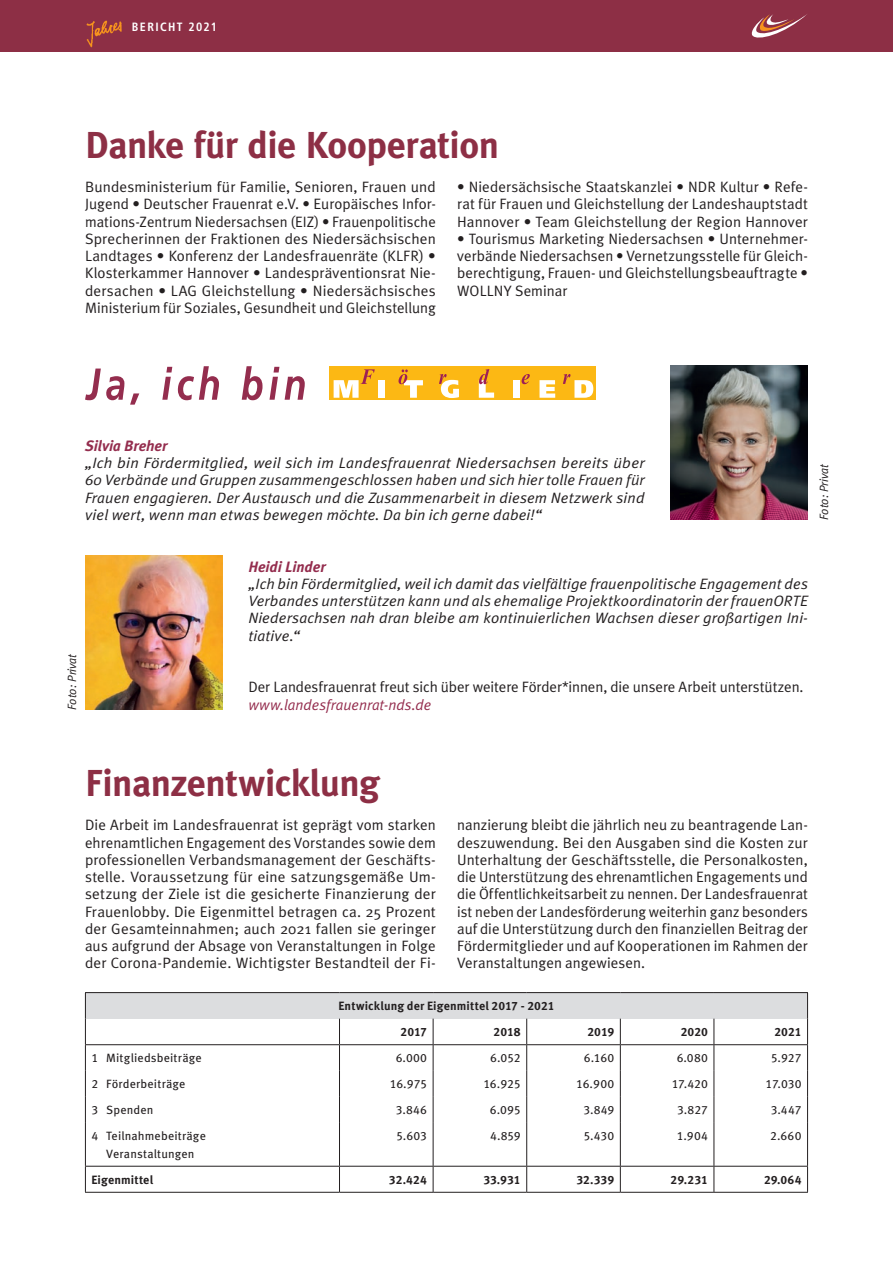
<style>
.page{position:relative;width:893px;height:1263px;background:#fff}
.page>*{position:absolute;margin:0;border:0;box-sizing:border-box;transform-origin:0 0}
.t1{font:700 37.5px "Meta Plus";letter-spacing:-.015em;color:#8d2f45}
.t2{font:15px/17.2px "Meta Plus Normal";letter-spacing:.005em;color:#231f20;text-align:justify}
.t3{font:italic 15px/17.2px "Meta Plus Normal";letter-spacing:.01em;color:#231f20;text-align:justify;scale:1.05 1}
.t4{font:italic 15px/17.2px "Meta Plus Normal";letter-spacing:.01em;color:#231f20;text-align:justify}
.t5{font:italic 15px "Meta Plus Normal";letter-spacing:.005em;color:#942d4e}
.t6{font:italic 700 15px "Meta Plus";letter-spacing:-.005em;color:#942d4e}
.t7{font:12px/17.2px "Meta Pro";letter-spacing:.015em;color:#231f20;text-align:center}
.t8{font:700 12px/26.1px "Meta Pro";letter-spacing:.005em;color:#231f20}
.t9{font:italic 12px "Meta Plus Normal";letter-spacing:-.01em;color:#231f20}
.t10{font:700 condensed 12px "Frutiger";letter-spacing:.115em;color:#fff}
</style>
<div class="page">
<div style="left:85px;top:992px;width:722px;height:27px;background:#dcdddf"></div>
<hr style="left:85px;top:992px;width:254px;height:1px;background:#231f20">
<hr style="left:339px;top:992px;width:94px;height:1px;background:#231f20">
<hr style="left:433px;top:992px;width:94px;height:1px;background:#231f20">
<hr style="left:527px;top:992px;width:93px;height:1px;background:#231f20">
<hr style="left:620px;top:992px;width:94px;height:1px;background:#231f20">
<hr style="left:714px;top:992px;width:94px;height:1px;background:#231f20">
<hr style="left:85px;top:1044px;width:254px;height:1px;background:#231f20">
<hr style="left:339px;top:1044px;width:94px;height:1px;background:#231f20">
<hr style="left:433px;top:1044px;width:94px;height:1px;background:#231f20">
<hr style="left:527px;top:1044px;width:93px;height:1px;background:#231f20">
<hr style="left:620px;top:1044px;width:94px;height:1px;background:#231f20">
<hr style="left:714px;top:1044px;width:94px;height:1px;background:#231f20">
<svg style="left:85px;top:993px;width:1px;height:130px"></svg>
<svg style="left:339px;top:1019px;width:1px;height:104px"></svg>
<svg style="left:433px;top:1019px;width:1px;height:104px"></svg>
<svg style="left:526px;top:1019px;width:1px;height:104px"></svg>
<svg style="left:620px;top:1019px;width:1px;height:104px"></svg>
<svg style="left:714px;top:1019px;width:1px;height:104px"></svg>
<svg style="left:807px;top:993px;width:1px;height:130px"></svg>
<hr style="left:85px;top:1123px;width:1px;height:43px;background:#231f20">
<hr style="left:339px;top:1123px;width:1px;height:43px;background:#231f20">
<hr style="left:433px;top:1123px;width:1px;height:43px;background:#231f20">
<hr style="left:526px;top:1123px;width:1px;height:43px;background:#231f20">
<hr style="left:620px;top:1123px;width:1px;height:43px;background:#231f20">
<hr style="left:714px;top:1123px;width:1px;height:43px;background:#231f20">
<hr style="left:807px;top:1123px;width:1px;height:43px;background:#231f20">
<hr style="left:85px;top:1166px;width:254px;height:1px;background:#231f20">
<svg style="left:85px;top:1166px;width:1px;height:26px"></svg>
<hr style="left:339px;top:1166px;width:94px;height:1px;background:#231f20">
<svg style="left:339px;top:1166px;width:1px;height:26px"></svg>
<hr style="left:433px;top:1166px;width:94px;height:1px;background:#231f20">
<svg style="left:433px;top:1166px;width:1px;height:26px"></svg>
<hr style="left:527px;top:1166px;width:93px;height:1px;background:#231f20">
<svg style="left:526px;top:1166px;width:1px;height:26px"></svg>
<hr style="left:620px;top:1166px;width:94px;height:1px;background:#231f20">
<svg style="left:620px;top:1166px;width:1px;height:26px"></svg>
<hr style="left:714px;top:1166px;width:94px;height:1px;background:#231f20">
<svg style="left:714px;top:1166px;width:1px;height:26px"></svg>
<svg style="left:807px;top:1166px;width:1px;height:26px"></svg>
<hr style="left:85px;top:1192px;width:254px;height:1px;background:#231f20">
<hr style="left:339px;top:1192px;width:94px;height:1px;background:#231f20">
<hr style="left:433px;top:1192px;width:94px;height:1px;background:#231f20">
<hr style="left:527px;top:1192px;width:93px;height:1px;background:#231f20">
<hr style="left:620px;top:1192px;width:94px;height:1px;background:#231f20">
<hr style="left:714px;top:1192px;width:94px;height:1px;background:#231f20">
<div style="left:0;top:0;width:893px;height:51px;background:#8d2f45"></div>
<svg style="left:751px;top:14px;width:56px;height:24px"></svg>
<img style="left:86px;top:21px;width:36px;height:26px">
<div style="left:329px;top:366px;width:266px;height:34px;background:#fcb814"></div>
<div style="left:378px;top:380px;width:7px;height:18px;background:#fff"></div>
<div style="left:513px;top:380px;width:7px;height:18px;background:#fff"></div>
<svg style="left:539px;top:380px;width:16px;height:18px"></svg>
<svg style="left:334px;top:369px;width:41px;height:29px"></svg>
<svg style="left:399px;top:369px;width:24px;height:29px"></svg>
<svg style="left:439px;top:374px;width:20px;height:24px"></svg>
<svg style="left:479px;top:369px;width:15px;height:29px"></svg>
<svg style="left:522px;top:374px;width:8px;height:10px"></svg>
<svg style="left:563px;top:374px;width:30px;height:24px"></svg>
<svg style="left:85px;top:366px;width:220px;height:39px"></svg>
<img style="left:670px;top:365px;width:138px;height:155px">
<img style="left:85px;top:555px;width:138px;height:155px">
<p class="t10" style="left:132px;top:20px;width:87px">BERICHT 2021</p>
<h1 class="t1" style="left:85px;top:123px;width:415px">Danke für die Kooperation</h1>
<p class="t2" style="left:85px;top:178px;width:352px">Bundesministerium für Familie, Senioren, Frauen und Jugend • Deutscher Frauenrat e.V. • Europäisches Infor&shy;mations-Zentrum Niedersachsen (EIZ) • Frauenpolitische Sprecherinnen der Fraktionen des Niedersächsischen Landtages • Konferenz der Landesfrauenräte (KLFR) • Klosterkammer Hannover • Landespräventionsrat Nie&shy;dersachen • LAG Gleichstellung • Niedersächsisches Ministerium für Soziales, Gesundheit und Gleichstellung</p>
<p class="t2" style="left:457px;top:178px;width:352px">• Niedersächsische Staatskanzlei • NDR Kultur • Refe&shy;rat für Frauen und Gleichstellung der Landeshauptstadt Hannover • Team Gleichstellung der Region Hannover</p>
<p class="t2" style="left:457px;top:230px;width:352px">• Tourismus Marketing Niedersachsen • Unternehmer&shy;verbände Niedersachsen • Vernetzungsstelle für Gleich&shy;berechtigung, Frauen- und Gleichstellungsbeauftragte • WOLLNY Seminar</p>
<p class="t9" style="left:65px;top:710px;width:57px;rotate:-90deg">Foto: Privat</p>
<p class="t6" style="left:85px;top:437px;width:84px">Silvia Breher</p>
<p class="t3" style="left:85px;top:454px;width:534px">„Ich bin Fördermitglied, weil sich im Landesfrauenrat Niedersachsen bereits über 60 Verbände und Gruppen zusammengeschlossen haben und sich hier tolle Frauen für Frauen engagieren. Der Austausch und die Zusammenarbeit in diesem Netzwerk sind viel wert, wenn man etwas bewegen möchte. Da bin ich gerne dabei!“</p>
<p class="t6" style="left:248px;top:558px;width:79px">Heidi Linder</p>
<p class="t4" style="left:248px;top:575px;width:561px">„Ich bin Fördermitglied, weil ich damit das vielfältige frauenpolitische Engagement des Verbandes unterstützen kann und als ehemalige Projektkoordinatorin der frauenORTE Niedersachsen nah dran bleibe am kontinuierlichen Wachsen dieser großartigen Ini&shy;tiative.“</p>
<p class="t2" style="left:248px;top:678px;width:557px">Der Landesfrauenrat freut sich über weitere Förder*innen, die unsere Arbeit unterstützen.</p>
<p class="t5" style="left:248px;top:696px;width:185px">www.landesfrauenrat-nds.de</p>
<p class="t9" style="left:817px;top:520px;width:57px;rotate:-90deg">Foto: Privat</p>
<h1 class="t1" style="left:85px;top:761px;width:296px">Finanzentwicklung</h1>
<p class="t2" style="left:85px;top:816px;width:352px">Die Arbeit im Landesfrauenrat ist geprägt vom starken ehrenamtlichen Engagement des Vorstandes sowie dem professionellen Verbandsmanagement der Geschäfts&shy;stelle. Voraussetzung für eine satzungsgemäße Um&shy;setzung der Ziele ist die gesicherte Finanzierung der Frauenlobby. Die Eigenmittel betragen ca. 25 Prozent der Gesamteinnahmen; auch 2021 fallen sie geringer aus aufgrund der Absage von Veranstaltungen in Folge der Corona-Pandemie. Wichtigster Bestandteil der Fi-</p>
<p class="t2" style="left:457px;top:816px;width:352px">nanzierung bleibt die jährlich neu zu beantragende Lan&shy;deszuwendung. Bei den Ausgaben sind die Kosten zur Unterhaltung der Geschäftsstelle, die Personalkosten, die Unterstützung des ehrenamtlichen Engagements und die Öffentlichkeitsarbeit zu nennen. Der Landesfrauenrat ist neben der Landesförderung weiterhin ganz besonders auf die Unterstützung durch den finanziellen Beitrag der Fördermitglieder und auf Kooperationen im Rahmen der Veranstaltungen angewiesen.</p>
<p class="t8" style="left:401px;top:993px;width:156px;text-indent:-62px">Entwicklung der Eigenmittel 2017 - 2021<br>2017</p>
<p class="t8" style="left:494px;top:1019px;width:29px">2018</p>
<p class="t8" style="left:587px;top:1019px;width:28px">2019</p>
<p class="t8" style="left:681px;top:1019px;width:29px">2020</p>
<p class="t8" style="left:774px;top:1019px;width:29px">2021</p>
<p class="t7" style="left:91px;top:1050px;width:112px">1 Mitgliedsbeiträge</p>
<p class="t7" style="left:396px;top:1050px;width:33px">6.000</p>
<p class="t7" style="left:490px;top:1050px;width:32px">6.052</p>
<p class="t7" style="left:584px;top:1050px;width:32px">6.160</p>
<p class="t7" style="left:677px;top:1050px;width:33px">6.080</p>
<p class="t7" style="left:771px;top:1050px;width:32px">5.927</p>
<p class="t7" style="left:91px;top:1076px;width:96px">2 Förderbeiträge</p>
<p class="t7" style="left:390px;top:1076px;width:39px">16.975</p>
<p class="t7" style="left:483px;top:1076px;width:39px">16.925</p>
<p class="t7" style="left:576px;top:1076px;width:40px">16.900</p>
<p class="t7" style="left:672px;top:1076px;width:38px">17.420</p>
<p class="t7" style="left:766px;top:1076px;width:37px">17.030</p>
<p class="t7" style="left:91px;top:1102px;width:64px">3 Spenden</p>
<p class="t7" style="left:396px;top:1102px;width:33px">3.846</p>
<p class="t7" style="left:490px;top:1102px;width:32px">6.095</p>
<p class="t7" style="left:583px;top:1102px;width:33px">3.849</p>
<p class="t7" style="left:677px;top:1102px;width:32px">3.827</p>
<p class="t7" style="left:771px;top:1102px;width:32px">3.447</p>
<p class="t7" style="left:91px;top:1128px;width:116px">4 Teilnahmebeiträge<br>Veranstaltungen</p>
<p class="t7" style="left:396px;top:1128px;width:32px">5.603</p>
<p class="t7" style="left:490px;top:1128px;width:32px">4.859</p>
<p class="t7" style="left:584px;top:1128px;width:32px">5.430</p>
<p class="t7" style="left:677px;top:1128px;width:33px">1.904</p>
<p class="t7" style="left:770px;top:1128px;width:33px">2.660</p>
<p class="t8" style="left:91px;top:1167px;width:63px">Eigenmittel</p>
<p class="t8" style="left:389px;top:1167px;width:40px">32.424</p>
<p class="t8" style="left:483px;top:1167px;width:39px">33.931</p>
<p class="t8" style="left:576px;top:1167px;width:39px">32.339</p>
<p class="t8" style="left:671px;top:1167px;width:39px">29.231</p>
<p class="t8" style="left:764px;top:1167px;width:39px">29.064</p>
</div>
